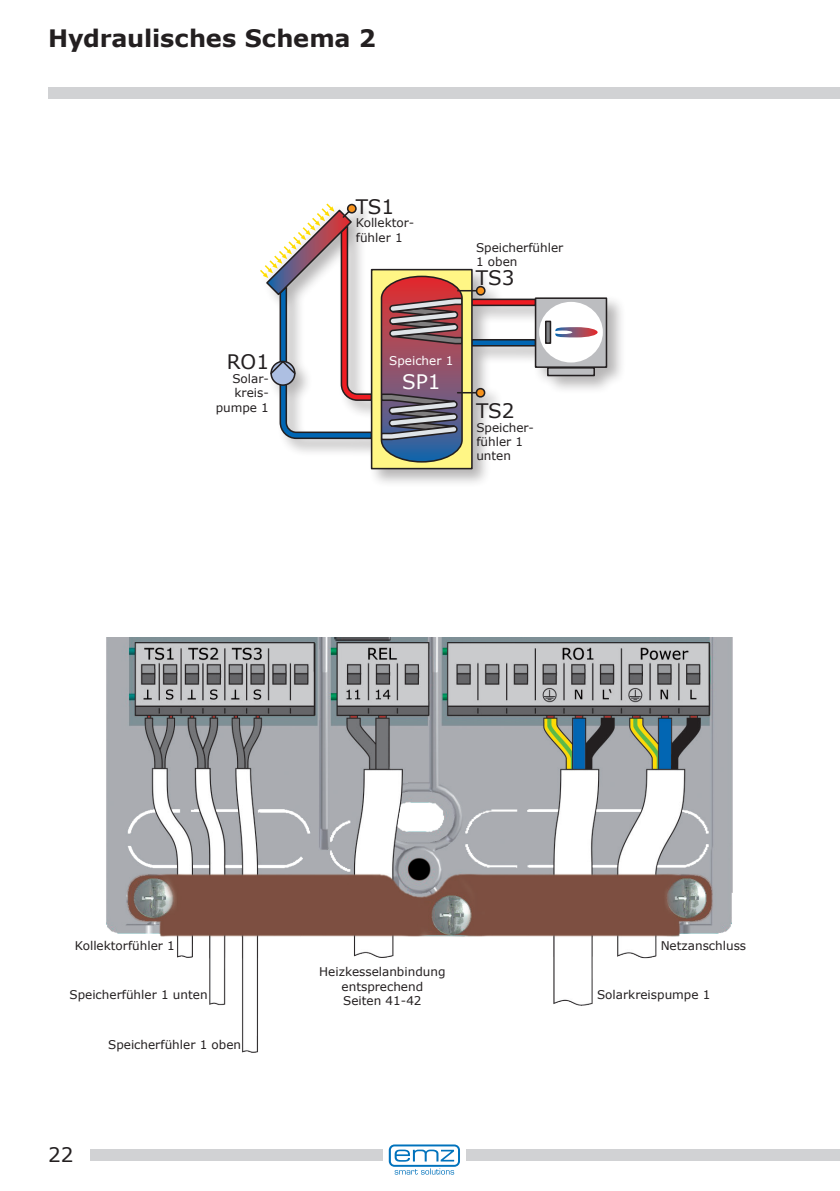
<style>
.page{position:relative;width:840px;height:1191px;background:#fff}
.page>*{position:absolute;margin:0;border:0;box-sizing:border-box;transform-origin:0 0}
.KopfschemataLinks{font:700 24px "Verdana";letter-spacing:-.005em;color:#231f20}
.t1{font:20px "Verdana";color:#231f20}
.t2{font:20px "Verdana";color:#fff}
.t3{font:12px/14.4px "Verdana";color:#231f20}
.t4{font:12px "Verdana";color:#fff}
</style>
<div class="page">
<div style="left:48px;top:87px;width:791px;height:12px;background:#d1d2d4"></div>
<div style="left:466px;top:1149px;width:373px;height:12px;background:#d1d2d4"></div>
<div style="left:90px;top:1149px;width:292px;height:12px;background:#d1d2d4"></div>
<svg style="left:388px;top:1144px;width:71px;height:30px"></svg>
<img style="left:106px;top:637px;width:627px;height:416px">
<div style="left:258px;top:201px;width:367px;height:287px;background:#231f20;opacity:.33"></div>
<div style="left:471px;top:340px;width:64px;height:6px;background:#0166b3"></div>
<div style="left:470px;top:339px;width:66px;height:7px;border:2px solid #231f20"></div>
<div style="left:471px;top:299px;width:64px;height:6px;background:#ee1d23"></div>
<div style="left:470px;top:298px;width:66px;height:8px;border:2px solid #231f20"></div>
<div style="left:535px;top:298px;width:71px;height:69px;background:#bcbdc0"></div>
<div style="left:534px;top:297px;width:73px;height:71px;border:2px solid #231f20"></div>
<div style="left:539px;top:302px;width:63px;height:60px;background:#fff;border-radius:50%"></div>
<div style="left:547px;top:368px;width:47px;height:7px;background:#bcbdc0"></div>
<div style="left:546px;top:367px;width:48px;height:9px;border:2px solid #231f20"></div>
<svg style="left:555px;top:327px;width:42px;height:10px"></svg>
<div style="left:545px;top:321px;width:5px;height:22px;background:#808285"></div>
<div style="left:544px;top:321px;width:7px;height:23px;border:2px solid #231f20"></div>
<svg style="left:260px;top:203px;width:227px;height:267px"></svg>
<p class="KopfschemataLinks" style="left:48px;top:22px;width:329px">Hydraulisches Schema 2</p>
<p class="t1" style="left:226px;top:348px;width:44px">RO1</p>
<p class="t3" style="left:215px;top:371px;width:55px;text-align:right">Solar&shy;kreis&shy;pumpe 1</p>
<p class="t1" style="left:355px;top:193px;width:40px">TS1</p>
<p class="t3" style="left:355px;top:216px;width:60px">Kollektor&shy;fühler 1</p>
<p class="t3" style="left:476px;top:240px;width:89px">Speicherfühler<br>1 oben</p>
<p class="t1" style="left:475px;top:263px;width:40px">TS3</p>
<p class="t4" style="left:389px;top:352px;width:66px">Speicher 1</p>
<p class="t2" style="left:402px;top:367px;width:40px">SP1</p>
<p class="t1" style="left:476px;top:397px;width:40px">TS2</p>
<p class="t3" style="left:476px;top:420px;width:59px">Speicher&shy;fühler 1 unten</p>
<p class="t3" style="left:75px;top:938px;width:101px">Kollektorfühler 1</p>
<p class="t3" style="left:660px;top:938px;width:87px">Netzanschluss</p>
<p class="t3" style="left:319px;top:964px;width:128px">Heizkesselanbindung</p>
<p class="t3" style="left:341px;top:979px;width:83px">entsprechend<br>Seiten 41-42</p>
<p class="t3" style="left:69px;top:987px;width:139px">Speicherfühler 1 unten</p>
<p class="t3" style="left:596px;top:987px;width:115px">Solarkreispumpe 1</p>
<p class="t3" style="left:108px;top:1037px;width:134px">Speicherfühler 1 oben</p>
<h2 class="t1" style="left:48px;top:1141px;width:27px">22</h2>
</div>
